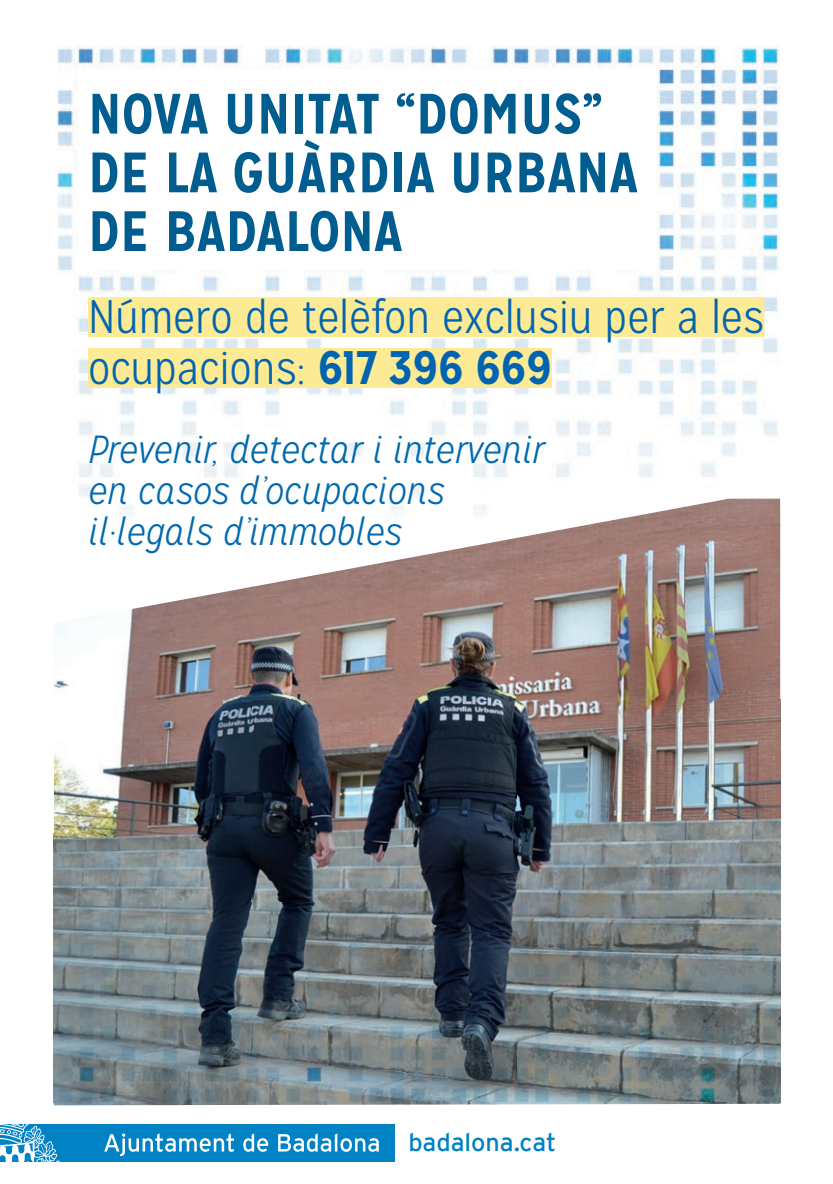
<style>
.page{position:relative;width:833px;height:1184px;background:#fff}
.page>*{position:absolute;margin:0;border:0;box-sizing:border-box;transform-origin:0 0}
.t1{font:700 56.8px/58.8px "Mission Gothic";color:#015c90}
.t2{font:300 47px/50.8px "Mission Gothic";color:#0164b0}
.t3{font:italic 300 39.2px/41.2px "Mission Gothic";color:#0169af}
.t4{font:25.2px "Interstate";color:#0082c5}
.s1{font-weight:700}
</style>
<div class="page">
<img style="left:54px;top:46px;width:726px;height:1059px">
<img style="left:252px;top:700px;width:528px;height:402px">
<img style="left:54px;top:587px;width:198px;height:515px">
<img style="left:516px;top:499px;width:264px;height:201px">
<img style="left:317px;top:538px;width:199px;height:162px">
<img style="left:251px;top:575px;width:67px;height:125px">
<div style="left:78px;top:69px;width:577px;height:201px;background:#fff"></div>
<div style="left:88px;top:297px;width:676px;height:40px;background:#fcea95"></div>
<div style="left:88px;top:348px;width:463px;height:40px;background:#fcea95"></div>
<div style="left:0;top:1124px;width:394px;height:38px;background:#0082c5"></div>
<svg style="left:0;top:1124px;width:60px;height:38px"></svg>
<svg style="left:104px;top:1133px;width:275px;height:23px"></svg>
<h1 class="t1" style="left:88px;top:84px;width:551px">NOVA UNITAT “DOMUS”<br>DE LA GUÀRDIA URBANA<br>DE BADALONA</h1>
<p class="t2" style="left:88px;top:292px;width:677px">Número de telèfon exclusiu per a les ocupacions: <span class="s1">617 396 669</span></p>
<p class="t3" style="left:88px;top:429px;width:457px">Prevenir, detectar i intervenir en casos d’ocupacions il·legals d’immobles</p>
<p class="t4" style="left:408px;top:1128px;width:149px">badalona.cat</p>
</div>
